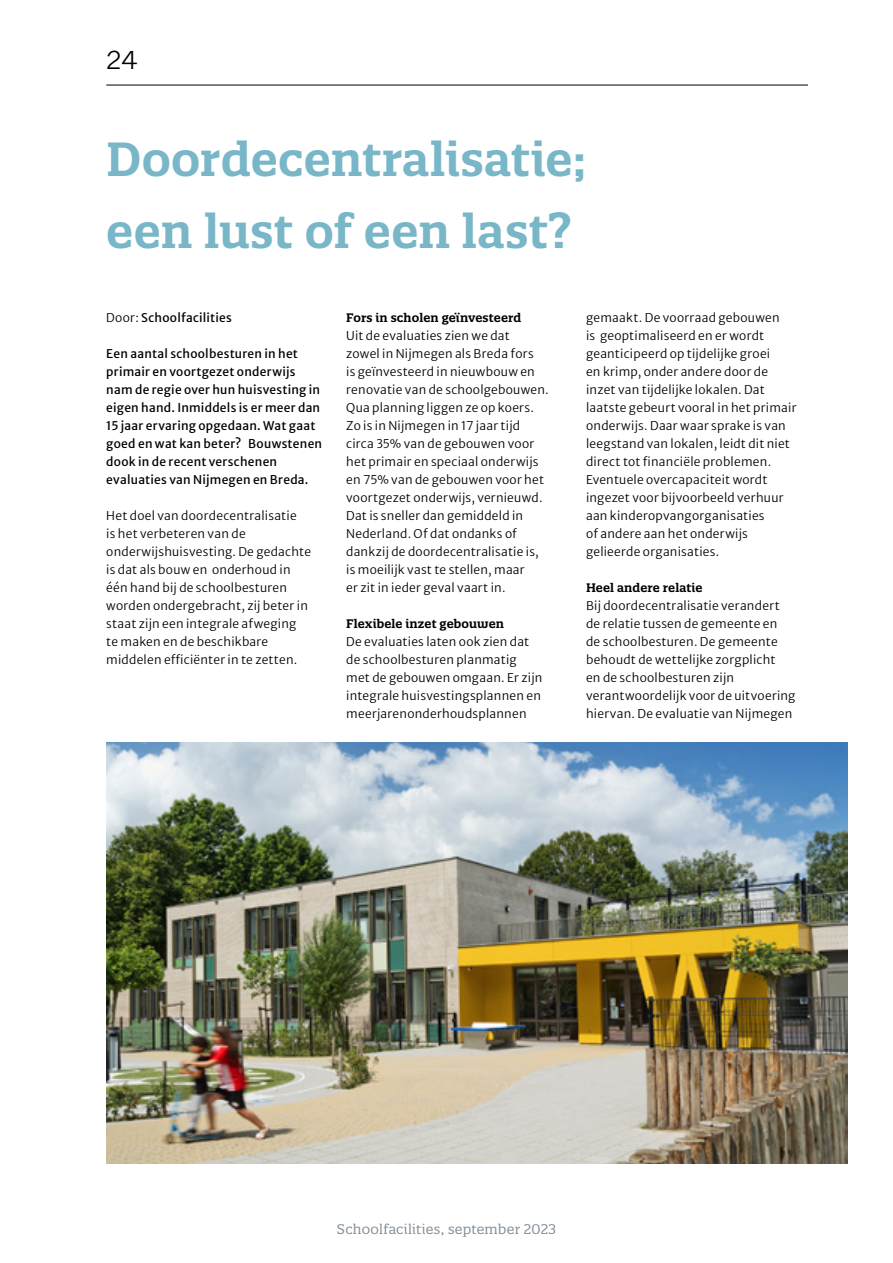
<style>
.page{position:relative;width:893px;height:1263px;background:#fff}
.page>*{position:absolute;margin:0;border:0;box-sizing:border-box;transform-origin:0 0}
.t1{font:600 46.5px/72px "Quatro Slab";color:#78b6c8}
.t2{font:300 27px "Franklin Gothic ATF";color:#000}
.t3{font:13.5px "Quatro Slab";letter-spacing:.02em;color:#808b94}
.t4{font:12px/18px "Merriweather Sans";letter-spacing:.02em;color:#000}
.t5{font:600 12px "Quatro Slab";letter-spacing:.01em;color:#000}
</style>
<div class="page">
<hr style="left:106px;top:85px;width:702px;height:1px;background:#000">
<img style="left:106px;top:742px;width:741px;height:421px">
<h2 class="t2" style="left:106px;top:42px;width:33px">24</h2>
<h1 class="t1" style="left:106px;top:123px;width:481px">Doordecentralisatie; een lust of een last?</h1>
<p class="t4" style="left:106px;top:307px;width:127px">Door: Schoolfacilities</p>
<p class="t4" style="left:106px;top:343px;width:217px">Een aantal schoolbesturen in het primair en voortgezet onderwijs nam de regie over hun huisvesting in eigen hand. Inmiddels is er meer dan 15 jaar ervaring opgedaan. Wat gaat goed en wat kan beter? Bouwstenen dook in de recent verschenen evaluaties van Nijmegen en Breda.</p>
<p class="t4" style="left:106px;top:505px;width:206px">Het doel van doordecentralisatie<br>is het verbeteren van de onderwijshuisvesting. De gedachte is dat als bouw en onderhoud in één hand bij de schoolbesturen worden ondergebracht, zij beter in staat zijn een integrale afweging te maken en de beschikbare middelen efficiënter in te zetten.</p>
<p class="t5" style="left:346px;top:310px;width:177px">Fors in scholen geïnvesteerd</p>
<p class="t4" style="left:346px;top:325px;width:204px">Uit de evaluaties zien we dat<br>zowel in Nijmegen als Breda fors<br>is geïnvesteerd in nieuwbouw en renovatie van de schoolgebouwen.<br>Qua planning liggen ze op koers.<br>Zo is in Nijmegen in 17 jaar tijd circa 35% van de gebouwen voor het primair en speciaal onderwijs en 75% van de gebouwen voor het voortgezet onderwijs, vernieuwd.<br>Dat is sneller dan gemiddeld in<br>Nederland. Of dat ondanks of dankzij de doordecentralisatie is, is moeilijk vast te stellen, maar<br>er zit in ieder geval vaart in.</p>
<p class="t5" style="left:346px;top:616px;width:159px">Flexibele inzet gebouwen</p>
<p class="t4" style="left:346px;top:631px;width:198px">De evaluaties laten ook zien dat de schoolbesturen planmatig met de gebouwen omgaan. Er zijn integrale huisvestingsplannen en meerjarenonderhoudsplannen</p>
<p class="t4" style="left:586px;top:307px;width:212px">gemaakt. De voorraad gebouwen<br>is geoptimaliseerd en er wordt geanticipeerd op tijdelijke groei<br>en krimp, onder andere door de inzet van tijdelijke lokalen. Dat laatste gebeurt vooral in het primair onderwijs. Daar waar sprake is van leegstand van lokalen, leidt dit niet direct tot financiële problemen.<br>Eventuele overcapaciteit wordt ingezet voor bijvoorbeeld verhuur aan kinderopvangorganisaties<br>of andere aan het onderwijs gelieerde organisaties.</p>
<p class="t5" style="left:586px;top:580px;width:118px">Heel andere relatie</p>
<p class="t4" style="left:586px;top:595px;width:211px">Bij doordecentralisatie verandert de relatie tussen de gemeente en<br>de schoolbesturen. De gemeente behoudt de wettelijke zorgplicht<br>en de schoolbesturen zijn verantwoordelijk voor de uitvoering hiervan. De evaluatie van Nijmegen</p>
<p class="t3" style="left:337px;top:1221px;width:221px">Schoolfacilities, september 2023</p>
</div>
